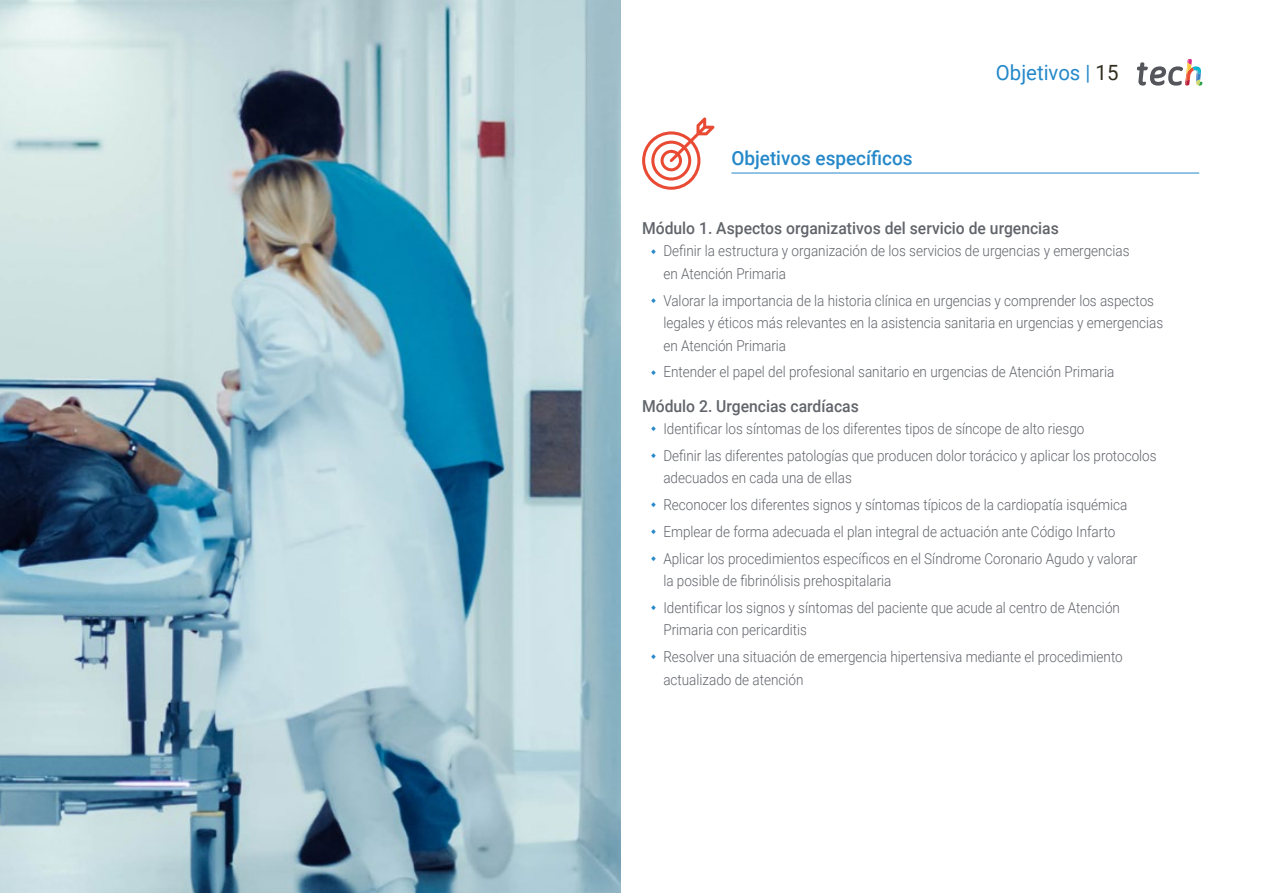
<style>
.page{position:relative;width:1263px;height:893px;background:#fff}
.page>*{position:absolute;margin:0;border:0;box-sizing:border-box;transform-origin:0 0}
.t1{font:21px "Roboto";color:#2488c9}
.t2{font:500 19.5px "Roboto";color:#2488c9}
.t3{font:500 16.5px "Roboto";color:#61646a;scale:.95 1}
.t4{font:300 15px/26.7px "Roboto";color:#61646a;scale:.9 1}
.s1{color:#312e20}
</style>
<div class="page">
<svg style="left:1137px;top:59px;width:65px;height:27px"></svg>
<img style="left:0;top:0;width:621px;height:893px">
<svg style="left:642px;top:117px;width:72px;height:73px"></svg>
<hr style="left:731px;top:173px;width:468px;height:1px;background:#2488c9">
<h2 class="t2" style="left:731px;top:144px;width:183px">Objetivos específicos</h2>
<h1 class="t1" style="left:996px;top:57px;width:124px">Objetivos | <span class="s1">15</span></h1>
<p class="t3" style="left:642px;top:217px;width:440px">Módulo 1. Aspectos organizativos del servicio de urgencias</p>
<p class="t4" style="left:663px;top:239px;width:520px;line-height:22.5px">Definir la estructura y organización de los servicios de urgencias y emergencias en Atención Primaria</p>
<p class="t4" style="left:663px;top:289px;width:557px;line-height:22.5px">Valorar la importancia de la historia clínica en urgencias y comprender los aspectos legales y éticos más relevantes en la asistencia sanitaria en urgencias y emergencias en Atención Primaria</p>
<p class="t4" style="left:663px;top:358px;width:502px">Entender el papel del profesional sanitario en urgencias de Atención Primaria</p>
<p class="t3" style="left:642px;top:394px;width:230px">Módulo 2. Urgencias cardíacas</p>
<p class="t4" style="left:663px;top:415px;width:550px">Identificar los síntomas de los diferentes tipos de síncope de alto riesgo<br>Definir las diferentes patologías que producen dolor torácico y aplicar los protocolos</p>
<p class="t4" style="left:663px;top:464px;width:528px">adecuados en cada una de ellas<br>Reconocer los diferentes signos y síntomas típicos de la cardiopatía isquémica Emplear de forma adecuada el plan integral de actuación ante Código Infarto Aplicar los procedimientos específicos en el Síndrome Coronario Agudo y valorar</p>
<p class="t4" style="left:663px;top:567px;width:509px">la posible de fibrinólisis prehospitalaria<br>Identificar los signos y síntomas del paciente que acude al centro de Atención</p>
<p class="t4" style="left:663px;top:616px;width:512px">Primaria con pericarditis<br>Resolver una situación de emergencia hipertensiva mediante el procedimiento</p>
<p class="t4" style="left:663px;top:665px;width:157px">actualizado de atención</p>
</div>
